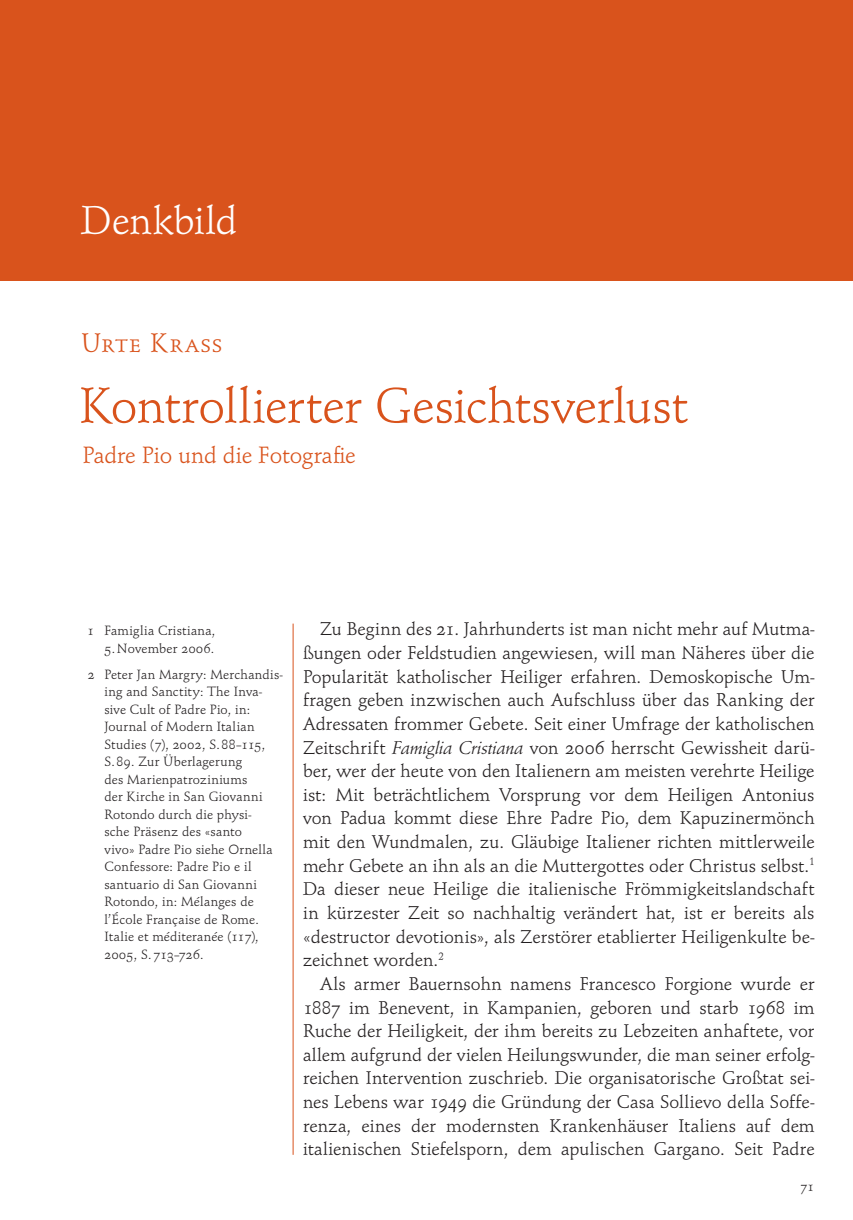
<style>
.page{position:relative;width:853px;height:1220px;background:#fff}
.page>*{position:absolute;margin:0;border:0;box-sizing:border-box;transform-origin:0 0}
.t1{font:52.5px "Schneidler OSF";letter-spacing:-.005em;color:#d9531c}
.t2{font:42px "Schneidler OSF";letter-spacing:-.005em;color:#fff}
.t3{font:28px "Schneidler SC";letter-spacing:.06em;color:#d9531c}
.t4{font:24.5px "Schneidler OSF";letter-spacing:-.005em;color:#d9531c}
.t5{font:19.25px/23.6px "Schneidler OSF";letter-spacing:.005em;color:#231f20;text-align:justify}
.t6{font:14px/17.5px "Schneidler OSF";letter-spacing:.02em;color:#231f20}
.s1{font-family:"Schneidler Ita"}
</style>
<div class="page">
<hr style="left:292px;top:623px;width:1px;height:531px;background:#d9531c">
<div style="left:0;top:0;width:852px;height:281px;background:#d9531c"></div>
<h2 class="t2" style="left:81px;top:203px;width:158px">Denkbild</h2>
<h3 class="t3" style="left:82px;top:326px;width:142px">Urte Krass</h3>
<h1 class="t1" style="left:79px;top:385px;width:609px">Kontrollierter Gesichtsverlust</h1>
<p class="t4" style="left:82px;top:445px;width:274px">Padre Pio und die Fotografie</p>
<p class="t6" style="left:87px;top:623px;width:130px">1 Famiglia Cristiana,</p>
<p class="t6" style="left:88px;top:636px;width:196px;line-height:25.9px;text-indent:17px">5. November 2006.<br>2 Peter Jan Margry: Merchandis-</p>
<p class="t6" style="left:104px;top:684px;width:170px">ing and Sanctity: The Inva&shy;sive Cult of Padre Pio, in:<br>Journal of Modern Italian<br>Studies (7), 2002, S. 88–115,<br>S. 89. Zur Überlagerung<br>des Marienpatroziniums<br>der Kirche in San Giovanni<br>Rotondo durch die physi&shy;sche Präsenz des «santo vivo» Padre Pio siehe Ornella<br>Confessore: Padre Pio e il santuario di San Giovanni<br>Rotondo, in: Mélanges de l’École Française de Rome.<br>Italie et méditeranée (117),<br>2005, S. 713–726.</p>
<p class="t5" style="left:303px;top:619px;width:513px;text-indent:17px">Zu Beginn des 21. Jahrhunderts ist man nicht mehr auf Mutma&shy;ßungen oder Feldstudien angewiesen, will man Näheres über die Popularität katholischer Heiliger erfahren. Demoskopische Um&shy;fragen geben inzwischen auch Aufschluss über das Ranking der Adressaten frommer Gebete. Seit einer Umfrage der katholischen Zeitschrift <span class="s1">Famiglia Cristiana</span> von 2006 herrscht Gewissheit darü&shy;ber, wer der heute von den Italienern am meisten verehrte Heilige ist: Mit beträchtlichem Vorsprung vor dem Heiligen Antonius von Padua kommt diese Ehre Padre Pio, dem Kapuzinermönch mit den Wundmalen, zu. Gläubige Italiener richten mittlerweile mehr Gebete an ihn als an die Muttergottes oder Christus selbst.<sup>1<br></sup>Da dieser neue Heilige die italienische Frömmigkeitslandschaft in kürzester Zeit so nachhaltig verändert hat, ist er bereits als «destructor devotionis», als Zerstörer etablierter Heiligenkulte be&shy;zeichnet worden.<sup>2</sup></p>
<p class="t5" style="left:303px;top:973px;width:512px;text-indent:17px">Als armer Bauernsohn namens Francesco Forgione wurde er 1887 im Benevent, in Kampanien, geboren und starb 1968 im Ruche der Heiligkeit, der ihm bereits zu Lebzeiten anhaftete, vor allem aufgrund der vielen Heilungswunder, die man seiner erfolg&shy;reichen Intervention zuschrieb. Die organisatorische Großtat sei&shy;nes Lebens war 1949 die Gründung der Casa Sollievo della Soffe&shy;renza, eines der modernsten Krankenhäuser Italiens auf dem italienischen Stiefelsporn, dem apulischen Gargano. Seit Padre</p>
<p class="t6" style="left:800px;top:1178px;width:16px">71</p>
</div>
